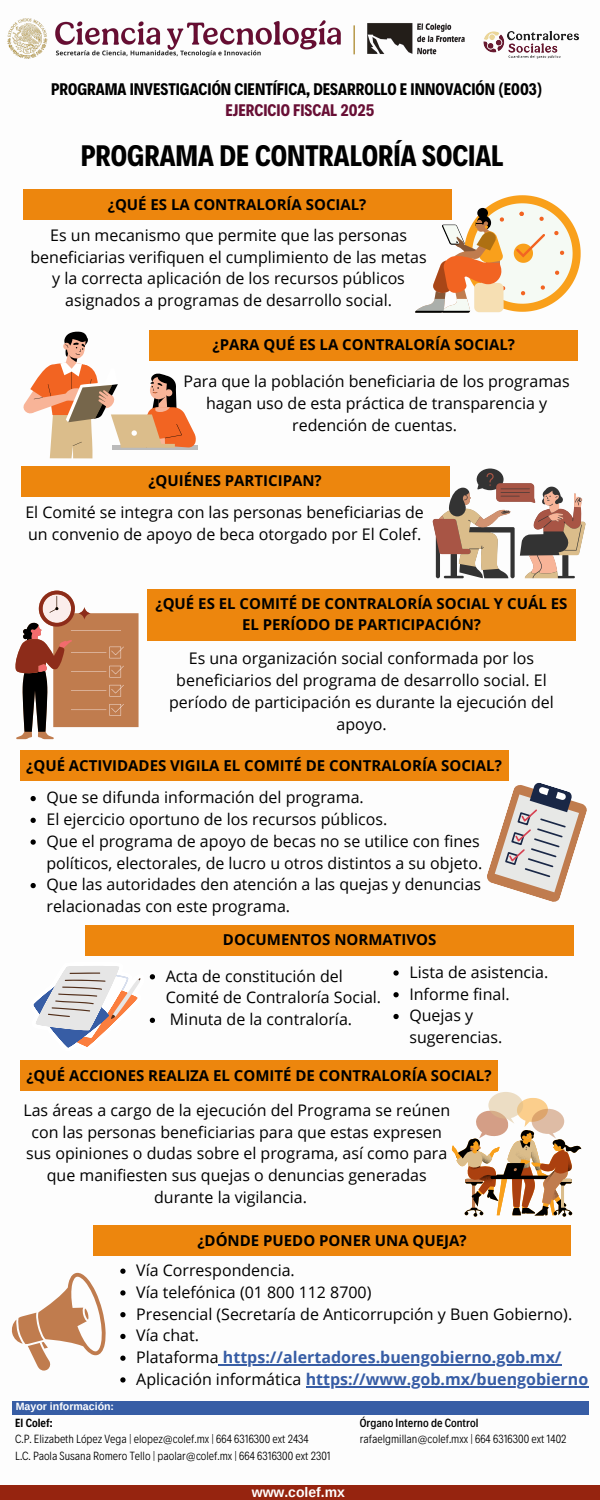
<style>
.page{position:relative;width:600px;height:1500px;background:#fff}
.page>*{position:absolute;margin:0;border:0;box-sizing:border-box;transform-origin:0 0}
.t1{font:700 30px "Decalotype";color:#000}
.t2{font:700 17px "Decalotype";color:#000}
.t3{font:700 17px "Decalotype";color:#680f35}
.t4{font:16px/21.8px "Open Sans";color:#000}
.t5{font:700 16px "Open Sans";color:#375da5}
.t6{font:700 15px/21px "Open Sans";color:#000;text-align:center}
.t7{font:700 14px "Arimo";color:#fff}
.t8{font:300 12px/16.5px "Decalotype";color:#000}
.t9{font:700 10.6px "Arimo";color:#fff}
.s1{font-weight:400;color:#000}
.s2{font-weight:600}
.s3{font-weight:500}
</style>
<div class="page">
<svg style="left:415px;top:195px;width:166px;height:118px"></svg>
<div style="left:149px;top:330px;width:429px;height:31px;background:#ed860d"></div>
<div style="left:113px;top:445px;width:85px;height:5px;background:#bbb"></div>
<svg style="left:23px;top:331px;width:173px;height:127px"></svg>
<div style="left:21px;top:466px;width:429px;height:31px;background:#ed860d"></div>
<svg style="left:432px;top:469px;width:154px;height:109px"></svg>
<svg style="left:15px;top:591px;width:123px;height:148px"></svg>
<div style="left:147px;top:589px;width:429px;height:52px;background:#ed860d"></div>
<div style="left:20px;top:750px;width:488px;height:31px;background:#ed860d"></div>
<svg style="left:487px;top:782px;width:100px;height:120px"></svg>
<div style="left:21px;top:1060px;width:477px;height:31px;background:#ed860d"></div>
<svg style="left:452px;top:1092px;width:129px;height:124px"></svg>
<div style="left:94px;top:1226px;width:477px;height:30px;background:#ed860d"></div>
<div style="left:0;top:1486px;width:600px;height:14px;background:#96240f"></div>
<img style="left:7px;top:18px;width:458px;height:41px">
<div style="left:12px;top:1401px;width:577px;height:13px;background:#375da5"></div>
<svg style="left:12px;top:1273px;width:94px;height:98px"></svg>
<svg style="left:31px;top:796px;width:5px;height:5px"></svg>
<svg style="left:31px;top:818px;width:5px;height:5px"></svg>
<svg style="left:31px;top:839px;width:5px;height:6px"></svg>
<svg style="left:31px;top:883px;width:5px;height:5px"></svg>
<svg style="left:33px;top:951px;width:122px;height:97px"></svg>
<svg style="left:393px;top:970px;width:6px;height:6px"></svg>
<svg style="left:393px;top:992px;width:6px;height:5px"></svg>
<svg style="left:393px;top:1014px;width:6px;height:5px"></svg>
<svg style="left:120px;top:1269px;width:6px;height:5px"></svg>
<svg style="left:120px;top:1290px;width:6px;height:6px"></svg>
<svg style="left:120px;top:1312px;width:6px;height:5px"></svg>
<svg style="left:120px;top:1334px;width:6px;height:5px"></svg>
<svg style="left:120px;top:1356px;width:6px;height:5px"></svg>
<hr style="left:223px;top:1365px;width:339px;height:1px;background:#375da5">
<svg style="left:120px;top:1377px;width:6px;height:6px"></svg>
<hr style="left:306px;top:1386px;width:282px;height:2px;background:#375da5">
<div style="left:86px;top:925px;width:488px;height:30px;background:#ed860d"></div>
<div style="left:23px;top:189px;width:429px;height:31px;background:#ed860d"></div>
<img style="left:483px;top:31px;width:96px;height:28px">
<p class="t2" style="left:51px;top:78px;width:493px">PROGRAMA INVESTIGACIÓN CIENTÍFICA, DESARROLLO E INNOVACIÓN (E003)</p>
<h3 class="t3" style="left:226px;top:99px;width:150px">EJERCICIO FISCAL 2025</h3>
<p class="t1" style="left:81px;top:135px;width:424px">PROGRAMA DE CONTRALORÍA SOCIAL</p>
<p class="t6" style="left:108px;top:193px;width:260px">¿QUÉ ES LA CONTRALORÍA SOCIAL?</p>
<h4 class="t4" style="left:30px;top:224px;width:398px;text-align:center">Es un mecanismo que permite que las personas beneficiarias verifiquen el cumplimiento de las metas y la correcta aplicación de los recursos públicos asignados a programas de desarrollo social.</h4>
<p class="t6" style="left:213px;top:334px;width:304px">¿PARA QUÉ ES LA CONTRALORÍA SOCIAL?</p>
<h3 class="t4" style="left:183px;top:370px;width:388px;text-align:center">Para que la población beneficiaria de los programas hagan uso de esta práctica de transparencia y redención de cuentas.</h3>
<p class="t6" style="left:148px;top:470px;width:175px">¿QUIÉNES PARTICIPAN?</p>
<h4 class="t4" style="left:25px;top:501px;width:400px">El Comité se integra con las personas beneficiarias de un convenio de apoyo de beca otorgado por El Colef.</h4>
<h2 class="t6" style="left:156px;top:593px;width:413px">¿QUÉ ES EL COMITÉ DE CONTRALORÍA SOCIAL Y CUÁL ES<br>EL PERÍODO DE PARTICIPACIÓN?</h2>
<p class="t4" style="left:169px;top:647px;width:386px;text-align:center">Es una organización social conformada por los beneficiarios del programa de desarrollo social. El período de participación es durante la ejecución del apoyo.</p>
<h2 class="t6" style="left:26px;top:754px;width:477px">¿QUÉ ACTIVIDADES VIGILA EL COMITÉ DE CONTRALORÍA SOCIAL?</h2>
<h3 class="t4" style="left:46px;top:786px;width:319px">Que se difunda información del programa.</h3>
<p class="t4" style="left:46px;top:808px;width:342px">El ejercicio oportuno de los recursos públicos.</p>
<h4 class="t4" style="left:46px;top:830px;width:437px">Que el programa de apoyo de becas no se utilice con fines políticos, electorales, de lucro u otros distintos a su objeto.</h4>
<h3 class="t4" style="left:46px;top:873px;width:436px">Que las autoridades den atención a las quejas y denuncias relacionadas con este programa.</h3>
<p class="t6" style="left:223px;top:929px;width:215px">DOCUMENTOS NORMATIVOS</p>
<h4 class="t4" style="left:166px;top:965px;width:217px">Acta de constitución del<br>Comité de Contraloría Social.</h4>
<p class="t4" style="left:170px;top:1008px;width:184px">Minuta de la contraloría.</p>
<p class="t4" style="left:409px;top:961px;width:140px">Lista de asistencia.</p>
<p class="t4" style="left:409px;top:983px;width:102px">Informe final.</p>
<p class="t4" style="left:409px;top:1004px;width:94px">Quejas y sugerencias.</p>
<h1 class="t6" style="left:26px;top:1064px;width:467px">¿QUÉ ACCIONES REALIZA EL COMITÉ DE CONTRALORÍA SOCIAL?</h1>
<p class="t4" style="left:23px;top:1099px;width:428px">Las áreas a cargo de la ejecución del Programa se reúnen</p>
<p class="t4" style="left:31px;top:1121px;width:412px">con las personas beneficiarias para que estas expresen</p>
<p class="t4" style="left:26px;top:1142px;width:423px">sus opiniones o dudas sobre el programa, así como para</p>
<p class="t4" style="left:47px;top:1164px;width:381px">que manifiesten sus quejas o denuncias generadas</p>
<p class="t4" style="left:154px;top:1186px;width:155px">durante la vigilancia.</p>
<h4 class="t6" style="left:197px;top:1230px;width:271px">¿DÓNDE PUEDO PONER UNA QUEJA?</h4>
<p class="t4" style="left:136px;top:1259px;width:160px">Vía Correspondencia.</p>
<p class="t4" style="left:136px;top:1281px;width:237px">Vía telefónica (01 800 112 8700)</p>
<p class="t4" style="left:136px;top:1302px;width:438px">Presencial (Secretaría de Anticorrupción y Buen Gobierno).</p>
<p class="t4" style="left:136px;top:1324px;width:64px">Vía chat.</p>
<p class="t5" style="left:136px;top:1346px;width:427px"><span class="s1">Plataforma</span> https://alertadores.buengobierno.gob.mx/</p>
<p class="t5" style="left:136px;top:1368px;width:454px"><span class="s1">Aplicación informática</span> https://www.gob.mx/buengobierno</p>
<h3 class="t9" style="left:16px;top:1401px;width:100px">Mayor información:</h3>
<p class="t8" style="left:15px;top:1414px;width:317px"><span class="s2">El Colef:<br></span>C.P. Elizabeth López Vega | elopez@colef.mx | 664 6316300 ext 2434<br>L.C. Paola Susana Romero Tello | paolar@colef.mx | 664 6316300 ext 2301</p>
<h4 class="t8" style="left:360px;top:1414px;width:208px"><span class="s3">Órgano Interno de Control </span>rafaelgmillan@colef.mxx | 664 6316300 ext 1402</h4>
<h4 class="t7" style="left:252px;top:1485px;width:95px">www.colef.mx</h4>
</div>
